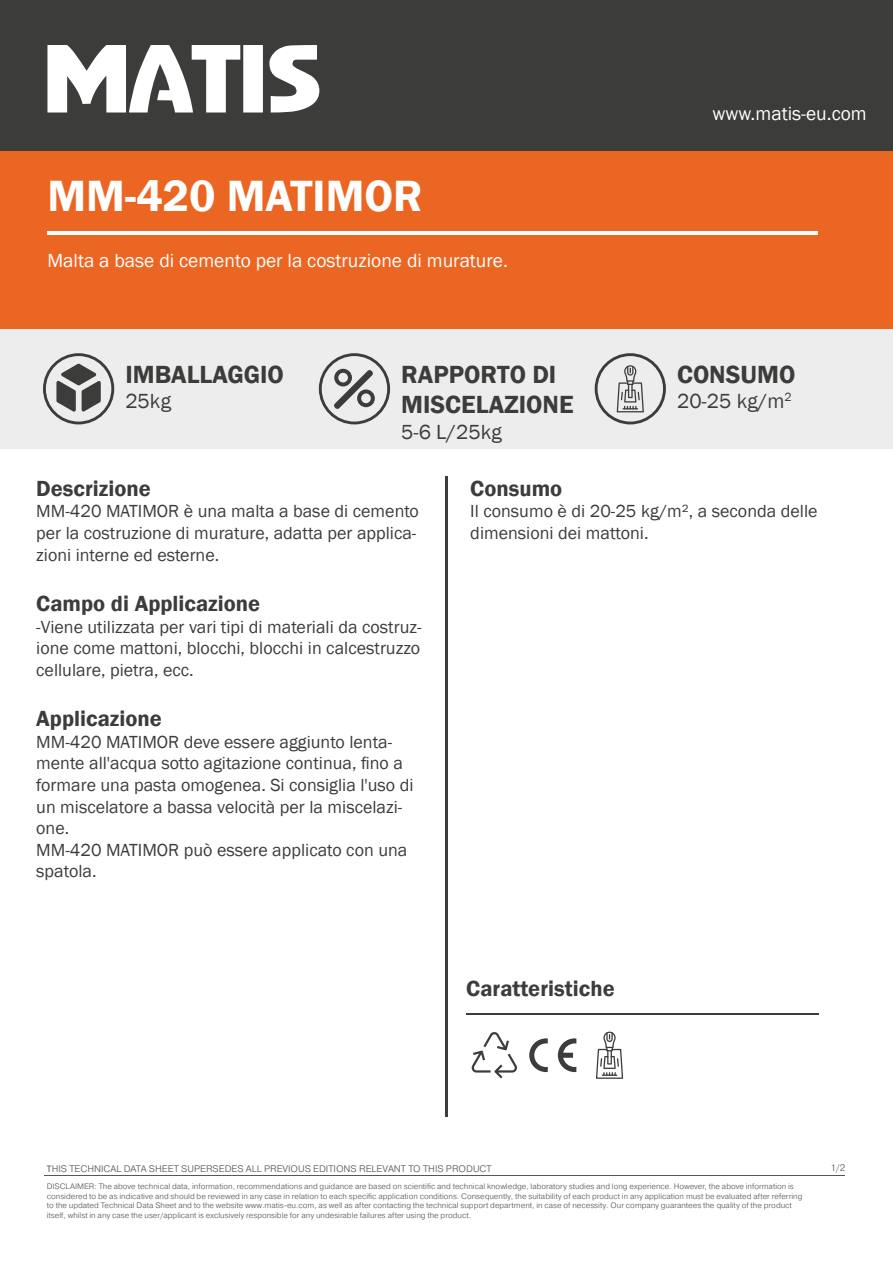
<style>
.page{position:relative;width:893px;height:1263px;background:#fff}
.page>*{position:absolute;margin:0;border:0;box-sizing:border-box;transform-origin:0 0}
.t1{font:600 45px "Franklin Gothic";color:#fff}
.t2{font:600 25.5px/30.6px "Franklin Gothic";color:#3c3c3b}
.t3{font:600 22.5px "Franklin Gothic";color:#3c3c3b}
.t4{font:21px "Franklin Gothic";color:#3c3c3b}
.t5{font:19.5px "Franklin Gothic";color:#fff}
.t6{font:18px/21.6px "Franklin Gothic";color:#3c3c3b}
.t7{font:300 9.45px "Pragmatica";color:#575756}
.t8{font:300 7.95px/9.4px "Pragmatica";color:#575756}
.s1{font-family:"Myriad Pro";font-weight:400}
</style>
<div class="page">
<svg style="left:529px;top:1038px;width:47px;height:34px"></svg>
<svg style="left:471px;top:1032px;width:46px;height:46px"></svg>
<div style="left:0;top:329px;width:893px;height:120px;background:#ededed"></div>
<div style="left:0;top:0;width:893px;height:329px;background:#ec6623"></div>
<div style="left:0;top:0;width:893px;height:151px;background:#3c3c3b"></div>
<svg style="left:47px;top:45px;width:272px;height:68px"></svg>
<hr style="left:47px;top:231px;width:771px;height:3px;background:#fff">
<hr style="left:445px;top:476px;width:2px;height:641px;background:#3c3c3b">
<svg style="left:43px;top:353px;width:71px;height:71px"></svg>
<svg style="left:319px;top:353px;width:71px;height:71px"></svg>
<svg style="left:595px;top:353px;width:71px;height:71px"></svg>
<hr style="left:45px;top:1175px;width:800px;height:1px;background:#575756">
<hr style="left:466px;top:1013px;width:352px;height:1px;background:#3c3c3b">
<svg style="left:596px;top:1032px;width:27px;height:47px"></svg>
<h1 class="t1" style="left:47px;top:168px;width:377px">MM-420 MATIMOR</h1>
<h3 class="t5" style="left:47px;top:248px;width:462px">Malta a base di cemento per la costruzione di murature.</h3>
<h2 class="t2" style="left:125px;top:359px;width:160px">IMBALLAGGIO</h2>
<h3 class="t4" style="left:125px;top:388px;width:47px">25kg</h3>
<h2 class="t2" style="left:401px;top:359px;width:174px">RAPPORTO DI<br>MISCELAZIONE</h2>
<h3 class="t4" style="left:401px;top:418px;width:102px">5-6 L/25kg</h3>
<h3 class="t5" style="left:712px;top:101px;width:156px">www.matis-eu.com</h3>
<h2 class="t2" style="left:677px;top:359px;width:120px">CONSUMO</h2>
<h3 class="t4" style="left:677px;top:388px;width:116px">20-25 kg/m<sup>2</sup></h3>
<h3 class="t3" style="left:36px;top:474px;width:116px">Descrizione</h3>
<h3 class="t6" style="left:36px;top:501px;width:384px">MM-420 MATIMOR è una malta a base di cemento per la costruzione di murature, adatta per applica&shy;zioni interne ed esterne.</h3>
<h3 class="t3" style="left:36px;top:590px;width:226px">Campo di Applicazione</h3>
<h3 class="t6" style="left:36px;top:616px;width:387px;text-align:justify">-Viene utilizzata per vari tipi di materiali da costruz&shy;ione come mattoni, blocchi, blocchi in calcestruzzo cellulare, pietra, ecc.</h3>
<h3 class="t3" style="left:36px;top:705px;width:127px">Applicazione</h3>
<p class="t6" style="left:36px;top:731px;width:379px">MM-420 MATIMOR deve essere aggiunto lenta&shy;mente all'acqua sotto agitazione continua, fino a formare una pasta omogenea. Si consiglia l'uso di un miscelatore a bassa velocità per la miscelazi&shy;one.<br>MM-420 MATIMOR può essere applicato con una spatola.</p>
<h3 class="t3" style="left:470px;top:474px;width:93px">Consumo</h3>
<h3 class="t6" style="left:470px;top:501px;width:349px">Il consumo è di 20-25 kg/m², a seconda delle dimensioni dei mattoni.</h3>
<h3 class="t3" style="left:466px;top:975px;width:150px">Caratteristiche</h3>
<p class="t7" style="left:47px;top:1163px;width:446px"><span class="s1">Τ</span>HIS TECHNICAL DATA SHEET SUPERSEDES ALL PREVIOUS EDITIONS RELEVANT TO THIS PRODUCT</p>
<p class="t7" style="left:830px;top:1161px;width:16px">1/2</p>
<p class="t8" style="left:47px;top:1182px;width:757px">DISCLAIMER: The above technical data, information, recommendations and guidance are based on scientific and technical knowledge, laboratory studies and long experience. However, the above information is considered to be as indicative and should be reviewed in any case in relation to each specific application conditions. Consequently, the suitability of each product in any application must be evaluated after referring to the updated Technical Data Sheet and to the website www.matis-eu.com, as well as after contacting the technical support department, in case of necessity. Our company guarantees the quality of the product itself, whilst in any case the user/applicant is exclusively responsible for any undesirable failures after using the product.</p>
</div>
